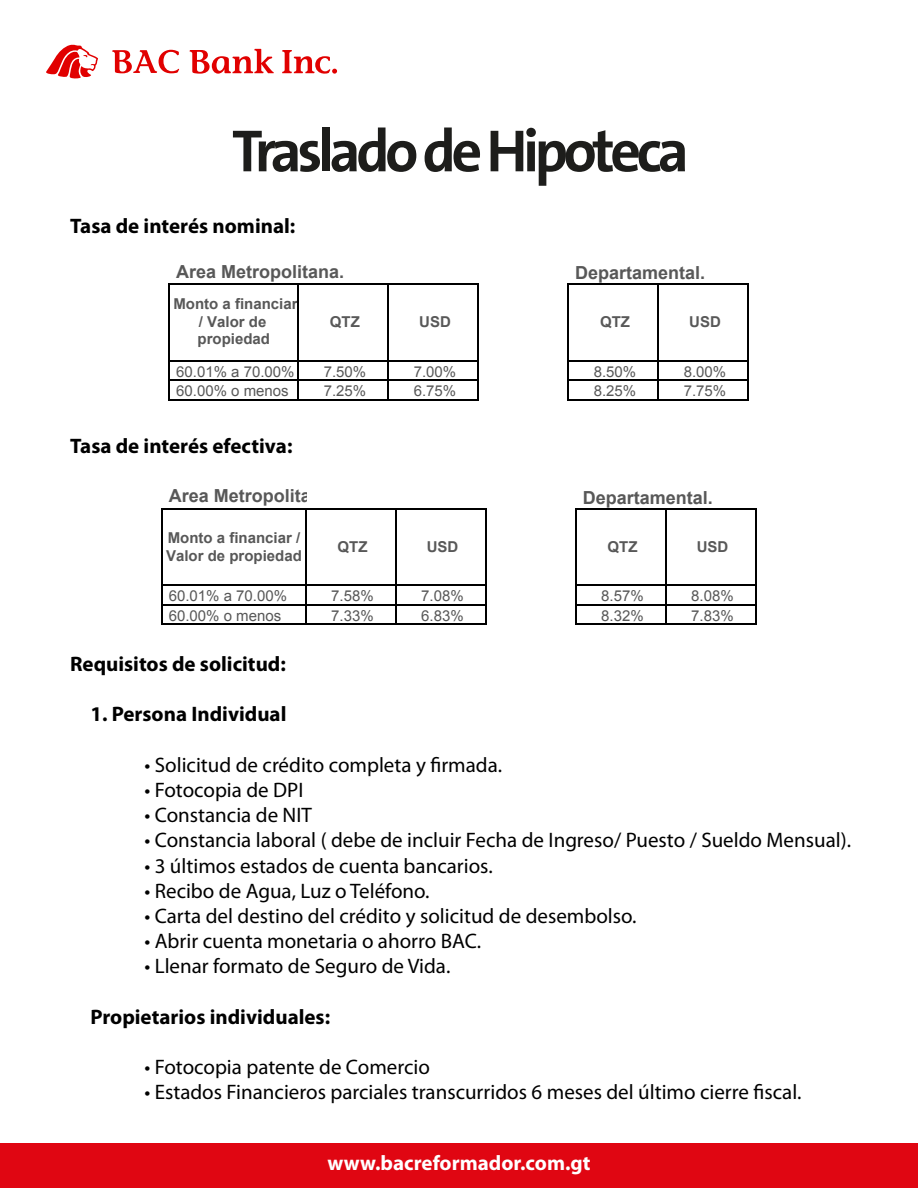
<style>
.page{position:relative;width:918px;height:1188px;background:#fff}
.page>*{position:absolute;margin:0;border:0;box-sizing:border-box;transform-origin:0 0}
.t1{font:700 60px "The Sans BAC";letter-spacing:-.075em;color:#1d1d1b}
.t2{font:21px "Myriad Pro";color:#000}
.t3{font:700 21px "Myriad Pro";color:#000}
.t4{font:700 21px "Myriad Pro";color:#fff}
.t5{font:700 18px "Arial";color:#585858}
.t6{font:15px "Arial";color:#585858}
.t7{font:700 15px/18px "Arial";color:#585858;text-align:center}
</style>
<div class="page">
<div style="left:0;top:1143px;width:918px;height:45px;background:#e00612"></div>
<svg style="left:112px;top:50px;width:67px;height:23px"></svg>
<svg style="left:189px;top:49px;width:85px;height:25px"></svg>
<svg style="left:282px;top:50px;width:55px;height:24px"></svg>
<svg style="left:46px;top:44px;width:52px;height:35px"></svg>
<hr style="left:172px;top:284px;width:126px;height:1px;background:#000">
<hr style="left:299px;top:284px;width:89px;height:1px;background:#000">
<hr style="left:391px;top:284px;width:87px;height:1px;background:#000">
<hr style="left:571px;top:284px;width:87px;height:1px;background:#000">
<hr style="left:659px;top:284px;width:89px;height:1px;background:#000">
<hr style="left:169px;top:285px;width:1px;height:75px;background:#000">
<hr style="left:298px;top:285px;width:1px;height:75px;background:#000">
<hr style="left:388px;top:285px;width:1px;height:75px;background:#000">
<hr style="left:478px;top:285px;width:1px;height:75px;background:#000">
<hr style="left:568px;top:285px;width:1px;height:75px;background:#000">
<hr style="left:658px;top:285px;width:1px;height:75px;background:#000">
<hr style="left:748px;top:285px;width:1px;height:75px;background:#000">
<hr style="left:170px;top:360px;width:128px;height:2px;background:#000">
<hr style="left:299px;top:360px;width:89px;height:2px;background:#000">
<hr style="left:389px;top:360px;width:89px;height:2px;background:#000">
<hr style="left:569px;top:360px;width:89px;height:2px;background:#000">
<hr style="left:659px;top:360px;width:89px;height:2px;background:#000">
<hr style="left:170px;top:380px;width:128px;height:1px;background:#000">
<hr style="left:299px;top:380px;width:89px;height:1px;background:#000">
<hr style="left:389px;top:380px;width:89px;height:1px;background:#000">
<hr style="left:569px;top:380px;width:89px;height:1px;background:#000">
<hr style="left:659px;top:380px;width:89px;height:1px;background:#000">
<svg style="left:169px;top:360px;width:1px;height:41px"></svg>
<hr style="left:170px;top:399px;width:128px;height:2px;background:#000">
<svg style="left:298px;top:360px;width:1px;height:41px"></svg>
<hr style="left:299px;top:399px;width:89px;height:2px;background:#000">
<svg style="left:388px;top:360px;width:1px;height:41px"></svg>
<hr style="left:389px;top:399px;width:89px;height:2px;background:#000">
<svg style="left:478px;top:360px;width:1px;height:41px"></svg>
<svg style="left:568px;top:360px;width:1px;height:41px"></svg>
<hr style="left:569px;top:399px;width:89px;height:2px;background:#000">
<svg style="left:658px;top:360px;width:1px;height:41px"></svg>
<hr style="left:659px;top:399px;width:89px;height:2px;background:#000">
<svg style="left:748px;top:360px;width:1px;height:41px"></svg>
<hr style="left:164px;top:508px;width:141px;height:2px;background:#000">
<hr style="left:308px;top:508px;width:87px;height:2px;background:#000">
<hr style="left:398px;top:508px;width:87px;height:2px;background:#000">
<hr style="left:578px;top:508px;width:87px;height:2px;background:#000">
<hr style="left:667px;top:508px;width:88px;height:2px;background:#000">
<hr style="left:161px;top:510px;width:2px;height:75px;background:#000">
<hr style="left:305px;top:510px;width:2px;height:75px;background:#000">
<hr style="left:395px;top:510px;width:2px;height:75px;background:#000">
<hr style="left:485px;top:510px;width:2px;height:75px;background:#000">
<hr style="left:575px;top:510px;width:2px;height:75px;background:#000">
<hr style="left:665px;top:510px;width:2px;height:75px;background:#000">
<hr style="left:755px;top:510px;width:2px;height:75px;background:#000">
<hr style="left:163px;top:585px;width:142px;height:1px;background:#000">
<hr style="left:307px;top:585px;width:88px;height:1px;background:#000">
<hr style="left:397px;top:585px;width:88px;height:1px;background:#000">
<hr style="left:577px;top:585px;width:88px;height:1px;background:#000">
<hr style="left:667px;top:585px;width:88px;height:1px;background:#000">
<hr style="left:163px;top:604px;width:142px;height:2px;background:#000">
<hr style="left:307px;top:604px;width:88px;height:2px;background:#000">
<hr style="left:397px;top:604px;width:88px;height:2px;background:#000">
<hr style="left:577px;top:604px;width:88px;height:2px;background:#000">
<hr style="left:667px;top:604px;width:88px;height:2px;background:#000">
<svg style="left:161px;top:585px;width:2px;height:40px"></svg>
<hr style="left:163px;top:624px;width:142px;height:1px;background:#000">
<svg style="left:305px;top:585px;width:2px;height:40px"></svg>
<hr style="left:307px;top:624px;width:88px;height:1px;background:#000">
<svg style="left:395px;top:585px;width:2px;height:40px"></svg>
<hr style="left:397px;top:624px;width:88px;height:1px;background:#000">
<svg style="left:485px;top:585px;width:2px;height:40px"></svg>
<svg style="left:575px;top:585px;width:2px;height:40px"></svg>
<hr style="left:577px;top:624px;width:88px;height:1px;background:#000">
<svg style="left:665px;top:585px;width:2px;height:40px"></svg>
<hr style="left:667px;top:624px;width:88px;height:1px;background:#000">
<svg style="left:755px;top:585px;width:2px;height:40px"></svg>
<h1 class="t1" style="left:232px;top:119px;width:459px">Traslado de Hipoteca</h1>
<p class="t3" style="left:70px;top:212px;width:227px">Tasa de interés nominal:</p>
<p class="t5" style="left:176px;top:259px;width:170px">Área Metropolitana.</p>
<p class="t5" style="left:575px;top:261px;width:132px">Departamental.</p>
<p class="t7" style="left:173px;top:295px;width:126px">Monto a financiar / Valor de</p>
<p class="t7" style="left:198px;top:330px;width:74px">propiedad</p>
<p class="t7" style="left:330px;top:313px;width:31px">QTZ</p>
<p class="t7" style="left:419px;top:313px;width:33px">USD</p>
<p class="t7" style="left:600px;top:313px;width:31px">QTZ</p>
<p class="t7" style="left:689px;top:313px;width:33px">USD</p>
<p class="t6" style="left:176px;top:361px;width:120px">60.01% a 70.00%</p>
<p class="t6" style="left:324px;top:361px;width:44px">7.50%</p>
<p class="t6" style="left:414px;top:361px;width:44px">7.00%</p>
<p class="t6" style="left:594px;top:361px;width:44px">8.50%</p>
<p class="t6" style="left:684px;top:361px;width:44px">8.00%</p>
<p class="t6" style="left:176px;top:381px;width:114px">60.00% o menos</p>
<p class="t6" style="left:324px;top:381px;width:44px">7.25%</p>
<p class="t6" style="left:414px;top:381px;width:44px">6.75%</p>
<p class="t6" style="left:594px;top:381px;width:44px">8.25%</p>
<p class="t6" style="left:684px;top:381px;width:44px">7.75%</p>
<p class="t3" style="left:70px;top:432px;width:224px">Tasa de interés efectiva:</p>
<p class="t5" style="left:169px;top:484px;width:170px">Área Metropolitana.</p>
<p class="t5" style="left:583px;top:485px;width:132px">Departamental.</p>
<p class="t7" style="left:166px;top:529px;width:137px;text-align:left">Monto a financiar /<br>Valor de propiedad</p>
<p class="t7" style="left:338px;top:538px;width:31px">QTZ</p>
<p class="t7" style="left:427px;top:538px;width:33px">USD</p>
<p class="t7" style="left:608px;top:538px;width:31px">QTZ</p>
<p class="t7" style="left:697px;top:538px;width:33px">USD</p>
<p class="t6" style="left:169px;top:586px;width:120px">60.01% a 70.00%</p>
<p class="t6" style="left:331px;top:586px;width:44px">7.58%</p>
<p class="t6" style="left:421px;top:586px;width:44px">7.08%</p>
<p class="t6" style="left:601px;top:586px;width:44px">8.57%</p>
<p class="t6" style="left:691px;top:586px;width:44px">8.08%</p>
<p class="t6" style="left:169px;top:605px;width:114px">60.00% o menos</p>
<p class="t6" style="left:331px;top:605px;width:44px">7.33%</p>
<p class="t6" style="left:421px;top:605px;width:44px">6.83%</p>
<p class="t6" style="left:601px;top:605px;width:44px">8.32%</p>
<p class="t6" style="left:691px;top:605px;width:44px">7.83%</p>
<p class="t3" style="left:70px;top:650px;width:217px">Requisitos de solicitud:</p>
<p class="t3" style="left:90px;top:701px;width:198px">1. Persona Individual</p>
<p class="t2" style="left:144px;top:752px;width:359px">• Solicitud de crédito completa y firmada.</p>
<p class="t2" style="left:144px;top:777px;width:161px">• Fotocopia de DPI</p>
<p class="t2" style="left:144px;top:802px;width:169px">• Constancia de NIT</p>
<p class="t2" style="left:144px;top:827px;width:708px">• Constancia laboral ( debe de incluir Fecha de Ingreso/ Puesto / Sueldo Mensual).</p>
<p class="t2" style="left:144px;top:853px;width:350px">• 3 últimos estados de cuenta bancarios.</p>
<p class="t2" style="left:144px;top:878px;width:287px">• Recibo de Agua, Luz o Teléfono.</p>
<p class="t2" style="left:144px;top:903px;width:494px">• Carta del destino del crédito y solicitud de desembolso.</p>
<p class="t2" style="left:144px;top:928px;width:338px">• Abrir cuenta monetaria o ahorro BAC.</p>
<p class="t2" style="left:144px;top:953px;width:307px">• Llenar formato de Seguro de Vida.</p>
<p class="t3" style="left:90px;top:1003px;width:241px">Propietarios individuales:</p>
<p class="t2" style="left:144px;top:1054px;width:287px">• Fotocopia patente de Comercio</p>
<p class="t2" style="left:144px;top:1079px;width:659px">• Estados Financieros parciales transcurridos 6 meses del último cierre fiscal.</p>
<p class="t4" style="left:328px;top:1149px;width:264px">www.bacreformador.com.gt</p>
</div>
